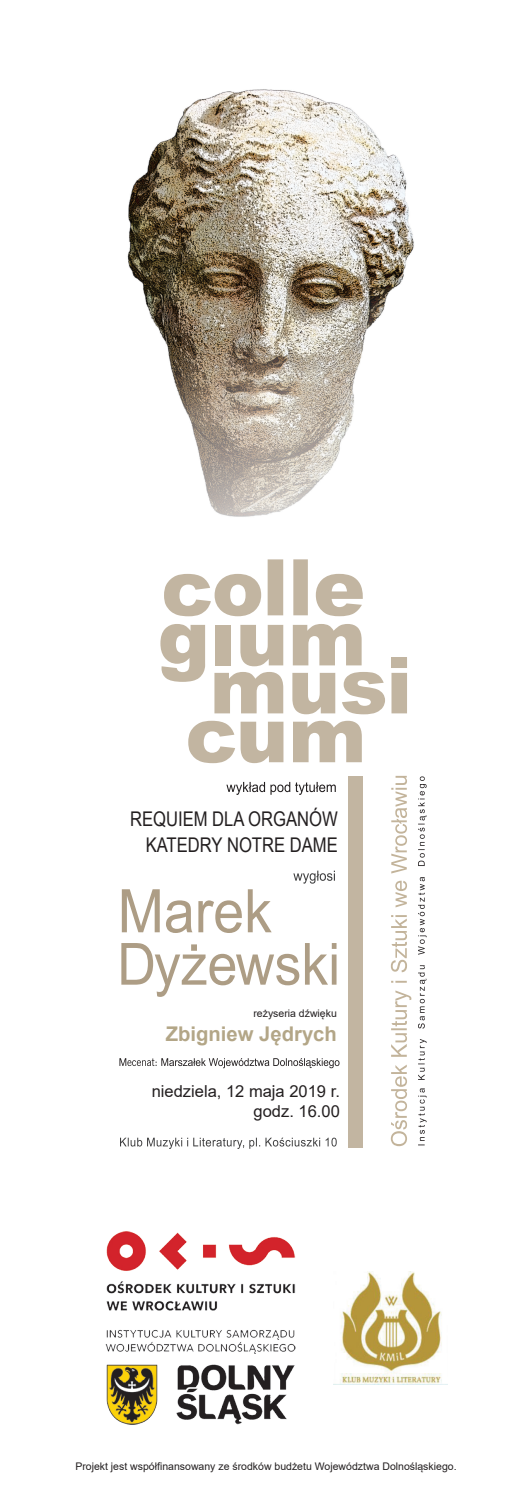
<style>
.page{position:relative;width:532px;height:1489px;background:#fff}
.page>*{position:absolute;margin:0;border:0;box-sizing:border-box;transform-origin:0 0}
.t1{font:20.25px "Arial Narrow";color:#231f20}
.t2{font:700 20.25px "Arial";color:#b3a687}
.t3{font:16.5px "Arial";color:#231f20}
.t4{font:10.5px "Arial";color:#231f20}
</style>
<div class="page">
<img style="left:127px;top:89px;width:287px;height:528px">
<svg style="left:390px;top:775px;width:21px;height:371px"></svg>
<div style="left:348px;top:775px;width:14px;height:372px;background:#c2b5a1"></div>
<svg style="left:164px;top:559px;width:119px;height:57px"></svg>
<svg style="left:214px;top:624px;width:193px;height:90px"></svg>
<div style="left:215px;top:625px;width:15px;height:40px;background:#c2b5a1"></div>
<svg style="left:160px;top:624px;width:45px;height:57px"></svg>
<svg style="left:293px;top:559px;width:69px;height:57px"></svg>
<div style="left:391px;top:657px;width:16px;height:11px;background:#c2b5a1"></div>
<svg style="left:188px;top:720px;width:173px;height:43px"></svg>
<svg style="left:120px;top:1137px;width:216px;height:11px"></svg>
<svg style="left:418px;top:877px;width:8px;height:268px"></svg>
<svg style="left:418px;top:776px;width:8px;height:90px"></svg>
<svg style="left:226px;top:782px;width:109px;height:13px"></svg>
<svg style="left:121px;top:870px;width:216px;height:127px"></svg>
<img style="left:105px;top:1231px;width:191px;height:194px">
<img style="left:340px;top:1271px;width:102px;height:113px">
<svg style="left:119px;top:1058px;width:220px;height:11px"></svg>
<p class="t1" style="left:130px;top:804px;width:209px">REQUIEM DLA ORGANÓW</p>
<p class="t1" style="left:146px;top:829px;width:193px">KATEDRY NOTRE DAME</p>
<p class="t4" style="left:253px;top:1005px;width:85px">reżyseria dźwięku</p>
<p class="t2" style="left:166px;top:1019px;width:173px">Zbigniew Jędrych</p>
<p class="t3" style="left:152px;top:1080px;width:190px">niedziela, 12 maja 2019 r.</p>
<p class="t3" style="left:253px;top:1099px;width:88px">godz. 16.00</p>
<p class="t4" style="left:75px;top:1458px;width:382px">Projekt jest współfinansowany ze środków budżetu Województwa Dolnośląskiego.</p>
</div>
